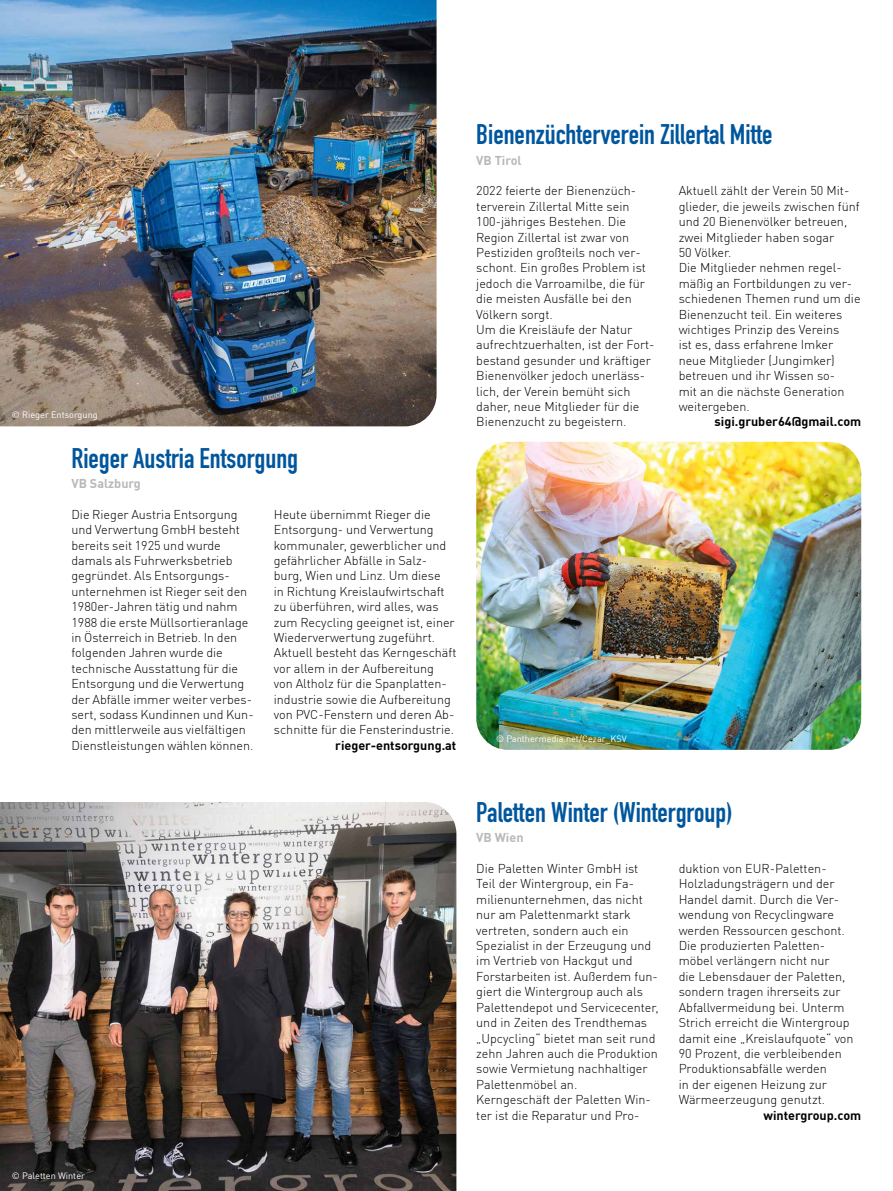
<style>
.page{position:relative;width:893px;height:1191px;background:#fff}
.page>*{position:absolute;margin:0;border:0;box-sizing:border-box;transform-origin:0 0}
.t1{font:700 28.05px "DIN Condensed";color:#00569d}
.t2{font:300 12.6px/15.5px "DINOT";color:#000}
.t3{font:700 12.6px "DINOT";color:#000}
.t4{font:700 12.6px "DINOT";color:#b8b8b8}
.t5{font:9.15px "DINOT";color:#fff}
</style>
<div class="page">
<img style="left:0;top:0;width:437px;height:426px">
<img style="left:476px;top:442px;width:385px;height:308px">
<img style="left:0;top:802px;width:456px;height:389px">
<p class="t5" style="left:12px;top:408px;width:87px">© Rieger Entsorgung</p>
<h1 class="t1" style="left:71px;top:439px;width:228px">Rieger Austria Entsorgung</h1>
<p class="t4" style="left:71px;top:473px;width:71px">VB Salzburg</p>
<p class="t2" style="left:71px;top:505px;width:184px">Die Rieger Austria Entsorgung und Verwertung GmbH besteht bereits seit 1925 und wurde damals als Fuhrwerksbetrieb gegründet. Als Entsorgungs&shy;unternehmen ist Rieger seit den<br>1980er-Jahren tätig und nahm<br>1988 die erste Müllsortieranlage in Österreich in Betrieb. In den folgenden Jahren wurde die technische Ausstattung für die<br>Entsorgung und die Verwertung der Abfälle immer weiter verbes&shy;sert, sodass Kundinnen und Kun&shy;den mittlerweile aus vielfältigen<br>Dienstleistungen wählen können.</p>
<p class="t2" style="left:274px;top:505px;width:184px">Heute übernimmt Rieger die<br>Entsorgung- und Verwertung kommunaler, gewerblicher und gefährlicher Abfälle in Salz&shy;burg, Wien und Linz. Um diese<br>in Richtung Kreislaufwirtschaft zu überführen, wird alles, was zum Recycling geeignet ist, einer<br>Wiederverwertung zugeführt.<br>Aktuell besteht das Kerngeschäft vor allem in der Aufbereitung<br>von Altholz für die Spanplatten&shy;industrie sowie die Aufbereitung von PVC-Fenstern und deren Ab&shy;schnitte für die Fensterindustrie.</p>
<p class="t3" style="left:335px;top:735px;width:123px">rieger-entsorgung.at</p>
<p class="t5" style="left:12px;top:1168px;width:75px">© Paletten Winter</p>
<h1 class="t1" style="left:476px;top:115px;width:298px">Bienenzüchterverein Zillertal Mitte</h1>
<p class="t4" style="left:476px;top:150px;width:47px">VB Tirol</p>
<p class="t2" style="left:476px;top:182px;width:180px">2022 feierte der Bienenzüch&shy;terverein Zillertal Mitte sein<br>100-jähriges Bestehen. Die<br>Region Zillertal ist zwar von<br>Pestiziden großteils noch ver&shy;schont. Ein großes Problem ist jedoch die Varroamilbe, die für die meisten Ausfälle bei den<br>Völkern sorgt.<br>Um die Kreisläufe der Natur aufrechtzuerhalten, ist der Fort&shy;bestand gesunder und kräftiger<br>Bienenvölker jedoch unerläss&shy;lich, der Verein bemüht sich daher, neue Mitglieder für die<br>Bienenzucht zu begeistern.</p>
<p class="t2" style="left:679px;top:182px;width:183px">Aktuell zählt der Verein 50 Mit&shy;glieder, die jeweils zwischen fünf und 20 Bienenvölker betreuen, zwei Mitglieder haben sogar<br>50 Völker.<br>Die Mitglieder nehmen regel&shy;mäßig an Fortbildungen zu ver&shy;schiedenen Themen rund um die<br>Bienenzucht teil. Ein weiteres wichtiges Prinzip des Vereins<br>ist es, dass erfahrene Imker neue Mitglieder (Jung imker) betreuen und ihr Wissen so-<br>mit an die nächste Generation weiter geben.</p>
<p class="t3" style="left:714px;top:412px;width:148px">sigi.gruber64@gmail.com</p>
<p class="t5" style="left:496px;top:731px;width:132px">© Panthermedia.net/Cezar_KSV</p>
<h1 class="t1" style="left:476px;top:793px;width:258px">Paletten Winter (Wintergroup)</h1>
<p class="t4" style="left:476px;top:828px;width:49px">VB Wien</p>
<p class="t2" style="left:476px;top:859px;width:184px">Die Paletten Winter GmbH ist<br>Teil der Wintergroup, ein Fa&shy;milienunternehmen, das nicht nur am Palettenmarkt stark vertreten, sondern auch ein<br>Spezialist in der Erzeugung und im Vertrieb von Hackgut und<br>Forstarbeiten ist. Außerdem fun&shy;giert die Wintergroup auch als<br>Palettendepot und Servicecenter, und in Zeiten des Trendthemas „Upcycling“ bietet man seit rund zehn Jahren auch die Produktion sowie Vermietung nachhaltiger<br>Palettenmöbel an.<br>Kerngeschäft der Paletten Win&shy;ter ist die Reparatur und Pro-</p>
<p class="t2" style="left:679px;top:859px;width:176px">duktion von EUR-Paletten-<br>Holzladungsträgern und der<br>Handel damit. Durch die Ver&shy;wendung von Recyclingware werden Ressourcen geschont.<br>Die produzierten Paletten&shy;möbel verlängern nicht nur<br>die Lebensdauer der Paletten, sondern tragen ihrerseits zur<br>Abfall vermeidung bei. Unterm<br>Strich erreicht die Wintergroup damit eine „Kreislaufquote“ von<br>90 Prozent, die verbleibenden<br>Produktionsabfälle werden<br>in der eigenen Heizung zur<br>Wärme erzeugung genutzt.</p>
<p class="t3" style="left:763px;top:1105px;width:99px">wintergroup.com</p>
</div>
